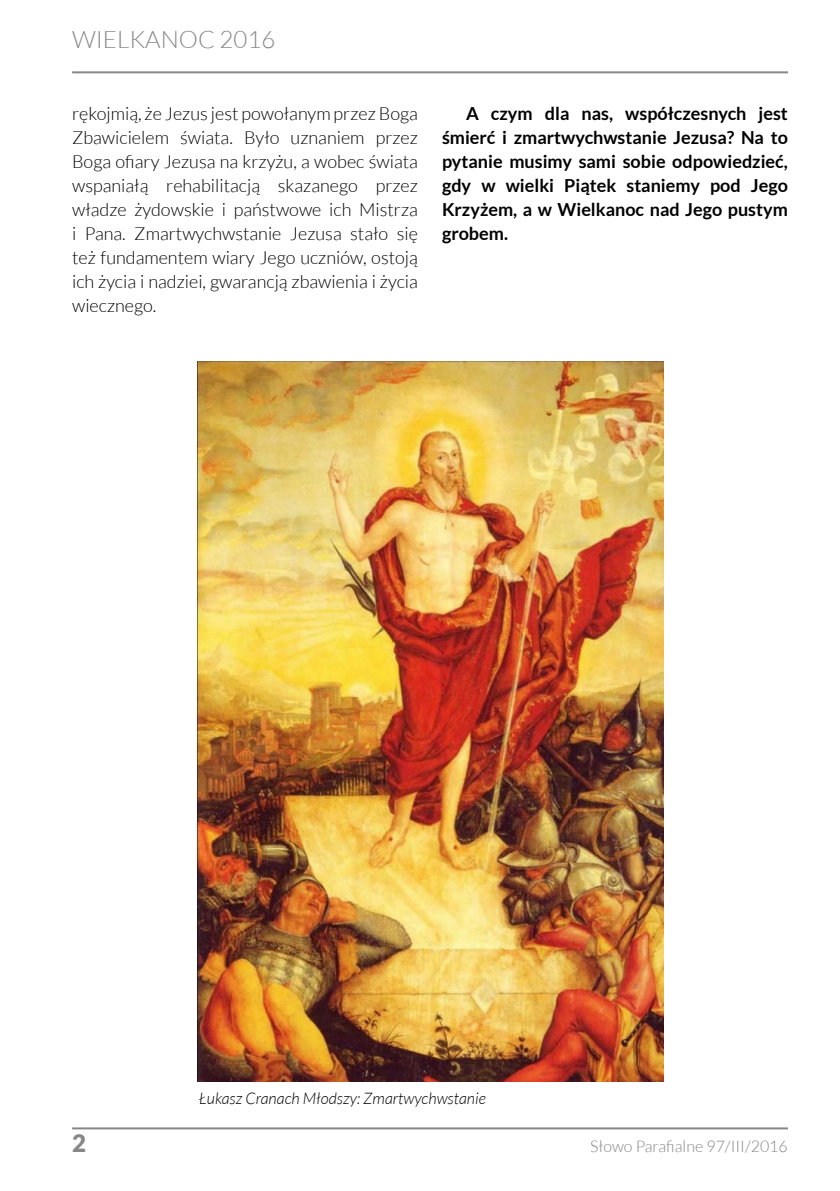
<style>
.page{position:relative;width:840px;height:1191px;background:#fff}
.page>*{position:absolute;margin:0;border:0;box-sizing:border-box;transform-origin:0 0}
.t1{font:300 24px "Lato";color:#868786}
.t2{font:900 24px "Lato";color:#868786}
.t3{font:300 18px/24px "Lato";color:#000;text-align:justify}
.t4{font:700 18px/24px "Lato";color:#000;text-align:justify}
.t5{font:italic 300 16px "Lato";color:#000}
.t6{font:300 16px "Lato";color:#868786}
</style>
<div class="page">
<hr style="left:72px;top:1127px;width:715px;height:2px;background:#868786">
<hr style="left:72px;top:71px;width:715px;height:2px;background:#868786">
<img style="left:197px;top:362px;width:466px;height:720px">
<h1 class="t1" style="left:72px;top:27px;width:205px">WIELKANOC 2016</h1>
<p class="t3" style="left:72px;top:102px;width:347px">rękojmią, że Jezus jest powołanym przez Boga Zbawicielem świata. Było uznaniem przez Boga ofiary Jezusa na krzyżu, a wobec świata wspaniałą rehabilitacją skazanego przez władze żydowskie i państwowe ich Mistrza i Pana. Zmartwychwstanie Jezusa stało się też fundamentem wiary Jego uczniów, ostoją ich życia i nadziei, gwarancją zbawienia i życia wiecznego.</p>
<p class="t4" style="left:442px;top:101px;width:347px;text-indent:24px">A czym dla nas, współczesnych jest śmierć i zmartwychwstanie Jezusa? Na to pytanie musimy sami sobie odpowiedzieć, gdy w wielki Piątek staniemy pod Jego Krzyżem, a w Wielkanoc nad Jego pustym grobem.</p>
<p class="t5" style="left:199px;top:1090px;width:288px">Łukasz Cranach Młodszy: Zmartwychwstanie</p>
<h1 class="t2" style="left:72px;top:1129px;width:15px">2</h1>
<p class="t6" style="left:590px;top:1138px;width:199px">Słowo Parafialne 97/III/2016</p>
</div>
